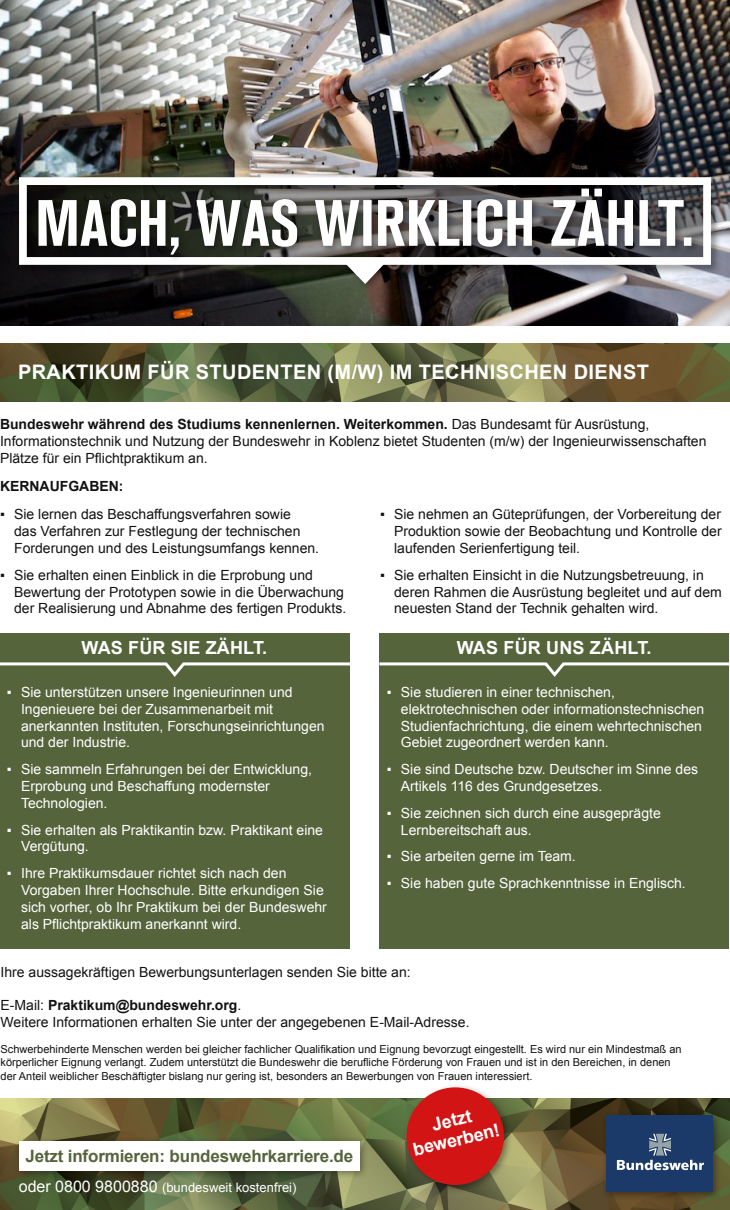
<style>
.page{position:relative;width:730px;height:1210px;background:#fff}
.page>*{position:absolute;margin:0;border:0;box-sizing:border-box;transform-origin:0 0}
.t1{font:700 20px "Arial";letter-spacing:.02em;color:#fff}
.t2{font:700 18px/20px "Arial";letter-spacing:.01em;color:#fff;text-align:center}
.t3{font:700 17px "Arial";letter-spacing:-.01em;color:#56643c}
.t4{font:14px/16.8px "Arial";color:#121212}
.t5{font:14px/16.8px "Arial";color:#fff}
.t6{font:700 14px "Arial";color:#121212}
.t7{font:13px "Arial";color:#fff}
.t8{font:11px/13.2px "Arial";color:#121212}
.s1{font-weight:700}
.s2{font-size:16px}
</style>
<div class="page">
<img style="left:0;top:0;width:730px;height:325px">
<img style="left:0;top:343px;width:730px;height:58px">
<div style="left:340px;top:257px;width:55px;height:35px;background:#000;opacity:.4"></div>
<div style="left:17px;top:175px;width:705px;height:101px;background:#000;opacity:.4"></div>
<div style="left:19px;top:177px;width:692px;height:88px;border:8px solid #fff"></div>
<div style="left:35px;top:185px;width:666px;height:79px;background:#000;opacity:.4"></div>
<svg style="left:39px;top:188px;width:652px;height:66px"></svg>
<svg style="left:343px;top:261px;width:44px;height:23px"></svg>
<img style="left:1px;top:1098px;width:729px;height:111px">
<div style="left:14px;top:1136px;width:355px;height:42px;background:#000;opacity:.4"></div>
<div style="left:19px;top:1141px;width:341px;height:29px;background:#fff"></div>
<div style="left:601px;top:1110px;width:120px;height:90px;background:#000;opacity:.4"></div>
<div style="left:606px;top:1115px;width:107px;height:76px;background:#1b3a69"></div>
<svg style="left:617px;top:1133px;width:87px;height:36px"></svg>
<div style="left:403px;top:1083px;width:110px;height:111px;background:#000;opacity:.4"></div>
<div style="left:406px;top:1087px;width:98px;height:97px;background:#d21414;border-radius:50%"></div>
<div style="left:0;top:632px;width:349px;height:316px;background:#56643c"></div>
<svg style="left:0;top:660px;width:350px;height:19px"></svg>
<div style="left:379px;top:632px;width:350px;height:316px;background:#56643c"></div>
<svg style="left:379px;top:662px;width:350px;height:15px"></svg>
<h1 class="t1" style="left:18px;top:359px;width:633px">PRAKTIKUM FÜR STUDENTEN (M/W) IM TECHNISCHEN DIENST</h1>
<p class="t4" style="left:0;top:416px;width:708px"><span class="s1">Bundeswehr während des Studiums kennenlernen. Weiterkommen.</span> Das Bundesamt für Ausrüstung,<br>Informationstechnik und Nutzung der Bundeswehr in Koblenz bietet Studenten (m/w) der Ingenieurwissenschaften<br>Plätze für ein Pflichtpraktikum an.</p>
<p class="t6" style="left:0;top:477px;width:125px">KERNAUFGABEN:</p>
<p class="t4" style="left:14px;top:506px;width:307px;text-indent:-14px">▪ Sie lernen das Beschaffungsverfahren sowie<br>das Verfahren zur Festlegung der technischen<br>Forderungen und des Leistungsumfangs kennen.</p>
<p class="t4" style="left:14px;top:566px;width:334px;text-indent:-14px">▪ Sie erhalten einen Einblick in die Erprobung und<br>Bewertung der Prototypen sowie in die Überwachung der Realisierung und Abnahme des fertigen Produkts.</p>
<p class="t2" style="left:82px;top:638px;width:187px">WAS FÜR SIE ZÄHLT.</p>
<p class="t5" style="left:21px;top:683px;width:305px;text-indent:-14px">▪ Sie unterstützen unsere Ingenieurinnen und Ingenieuere bei der Zusammenarbeit mit anerkannten Instituten, Forschungseinrichtungen und der Industrie.</p>
<p class="t5" style="left:21px;top:761px;width:293px;text-indent:-14px">▪ Sie sammeln Erfahrungen bei der Entwicklung,<br>Erprobung und Beschaffung modernster<br>Technologien.</p>
<p class="t5" style="left:21px;top:821px;width:303px;text-indent:-14px">▪ Sie erhalten als Praktikantin bzw. Praktikant eine<br>Vergütung.</p>
<p class="t5" style="left:21px;top:864px;width:307px;text-indent:-14px">▪ Ihre Praktikumsdauer richtet sich nach den Vorgaben Ihrer Hochschule. Bitte erkundigen Sie sich vorher, ob Ihr Praktikum bei der Bundeswehr als Pflichtpraktikum anerkannt wird.</p>
<p class="t4" style="left:394px;top:506px;width:329px;text-align:justify;text-indent:-14px">▪ Sie nehmen an Güteprüfungen, der Vorbereitung der Produktion sowie der Beobachtung und Kontrolle der laufenden Serienfertigung teil.</p>
<p class="t4" style="left:394px;top:566px;width:329px;text-indent:-14px">▪ Sie erhalten Einsicht in die Nutzungsbetreuung, in deren Rahmen die Ausrüstung begleitet und auf dem neuesten Stand der Technik gehalten wird.</p>
<p class="t2" style="left:457px;top:638px;width:196px">WAS FÜR UNS ZÄHLT.</p>
<p class="t5" style="left:401px;top:683px;width:305px;text-indent:-14px">▪ Sie studieren in einer technischen, elektrotechnischen oder informationstechnischen Studienfachrichtung, die einem wehrtechnischen Gebiet zugeordnert werden kann.</p>
<p class="t5" style="left:401px;top:761px;width:299px;text-indent:-14px">▪ Sie sind Deutsche bzw. Deutscher im Sinne des<br>Artikels 116 des Grundgesetzes.</p>
<p class="t5" style="left:401px;top:804px;width:261px;text-indent:-14px">▪ Sie zeichnen sich durch eine ausgeprägte<br>Lernbereitschaft aus.</p>
<p class="t5" style="left:387px;top:848px;width:190px">▪ Sie arbeiten gerne im Team.</p>
<p class="t5" style="left:387px;top:874px;width:300px">▪ Sie haben gute Sprachkenntnisse in Englisch.</p>
<p class="t4" style="left:1px;top:963px;width:412px">Ihre aussagekräftigen Bewerbungsunterlagen senden Sie bitte an:</p>
<p class="t4" style="left:1px;top:997px;width:470px">E-Mail: <span class="s1">Praktikum@bundeswehr.org</span>.<br>Weitere Informationen erhalten Sie unter der angegebenen E-Mail-Adresse.</p>
<p class="t8" style="left:1px;top:1042px;width:683px">Schwerbehinderte Menschen werden bei gleicher fachlicher Qualifikation und Eignung bevorzugt eingestellt. Es wird nur ein Mindestmaß an körperlicher Eignung verlangt. Zudem unterstützt die Bundeswehr die berufliche Förderung von Frauen und ist in den Bereichen, in denen der Anteil weiblicher Beschäftigter bislang nur gering ist, besonders an Bewerbungen von Frauen interessiert.</p>
<p class="t3" style="left:25px;top:1144px;width:329px">Jetzt informieren: bundeswehrkarriere.de</p>
<p class="t7" style="left:19px;top:1178px;width:279px"><span class="s2">oder 0800 9800880</span> (bundesweit kostenfrei)</p>
<p class="t2" style="left:407px;top:1120px;width:90px;rotate:-13deg">Jetzt bewerben!</p>
</div>
